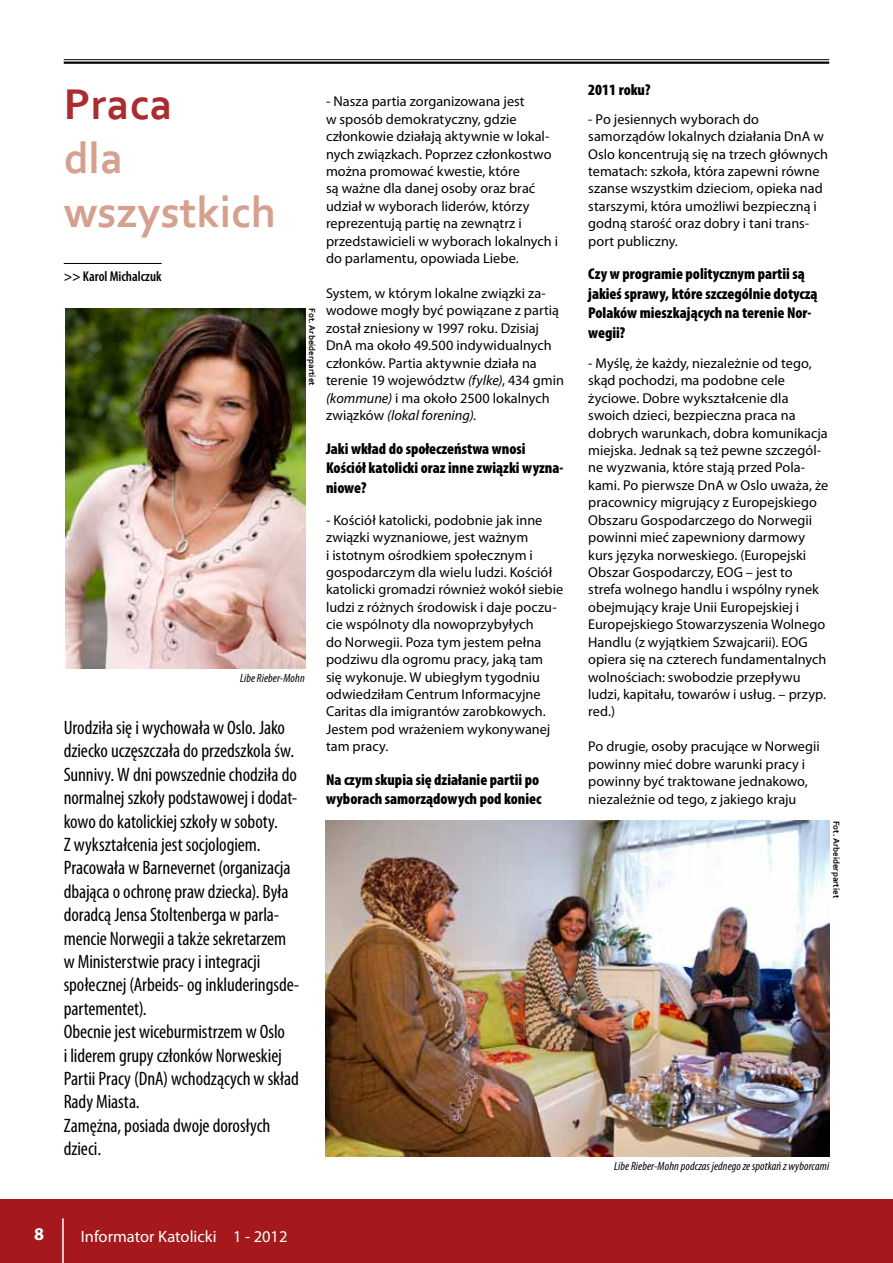
<style>
.page{position:relative;width:893px;height:1263px;background:#fff}
.page>*{position:absolute;margin:0;border:0;box-sizing:border-box;transform-origin:0 0}
.t1{font:700 45px/54px "Corbel";color:#d6a08f}
.t2{font:700 45px "Corbel";color:#a92c31}
.t3{font:condensed 19.5px/23.4px "Myriad Pro";letter-spacing:-.005em;color:#000}
.t4{font:700 18px "Myriad Pro";color:#fff}
.t5{font:16.5px "Myriad Pro";color:#fff}
.t6{font:900 condensed 15.75px/19.5px "Myriad Pro";color:#000}
.t7{font:14.25px/17.4px "Myriad Pro";letter-spacing:.005em;color:#000}
.t8{font:600 condensed 14.25px "Myriad Pro";color:#000}
.t9{font:italic condensed 12px "Myriad Pro";letter-spacing:.01em;color:#000}
.t10{font:700 9px "Corbel";color:#000}
.s1{font-style:italic}
</style>
<div class="page">
<div style="left:0;top:1199px;width:893px;height:64px;background:#a5181c"></div>
<hr style="left:64px;top:263px;width:98px;height:1px;background:#000">
<img style="left:65px;top:308px;width:240px;height:361px">
<img style="left:325px;top:821px;width:504px;height:336px">
<hr style="left:62px;top:1218px;width:2px;height:45px;background:#fff">
<hr style="left:64px;top:59px;width:765px;height:1px;background:#000">
<hr style="left:64px;top:62px;width:765px;height:2px;background:#000">
<h1 class="t2" style="left:64px;top:76px;width:110px">Praca</h1>
<h1 class="t1" style="left:64px;top:129px;width:214px">dla wszystkich</h1>
<p class="t8" style="left:64px;top:268px;width:99px">&gt;&gt; Karol Michalczuk</p>
<p class="t10" style="left:318px;top:308px;width:79px;rotate:90deg">Fot. Arbeiderpartiet</p>
<p class="t9" style="left:240px;top:671px;width:66px">Libe Rieber-Mohn</p>
<p class="t3" style="left:64px;top:716px;width:237px">Urodziła się i wychowała w Oslo. Jako dziecko uczęszczała do przedszkola św.<br>Sunnivy. W dni powszednie chodziła do normalnej szkoły podstawowej i dodat&shy;kowo do katolickiej szkoły w soboty.<br>Z wykształcenia jest socjologiem.<br>Pracowała w Barnevernet (organizacja dbająca o ochronę praw dziecka). Była doradcą Jensa Stoltenberga w parla&shy;mencie Norwegii a także sekretarzem w Ministerstwie pracy i integracji społecznej (Arbeids- og inkluderingsde&shy;partementet).<br>Obecnie jest wiceburmistrzem w Oslo<br>i liderem grupy członków Norweskiej Partii Pracy (DnA) wchodzących w skład Rady Miasta.<br>Zamężna, posiada dwoje dorosłych dzieci.</p>
<p class="t7" style="left:326px;top:93px;width:234px">- Nasza partia zorganizowana jest<br>w sposób demokratyczny, gdzie członkowie działają aktywnie w lokal&shy;nych związkach. Poprzez członkostwo można promować kwestie, które<br>są ważne dla danej osoby oraz brać udział w wyborach liderów, którzy reprezentują partię na zewnątrz i przedstawicieli w wyborach lokalnych i do parlamentu, opowiada Liebe.</p>
<p class="t7" style="left:326px;top:284px;width:239px">System, w którym lokalne związki za&shy;wodowe mogły być powiązane z partią został zniesiony w 1997 roku. Dzisiaj DnA ma około 49.500 indywidualnych członków. Partia aktywnie działa na terenie 19 województw <span class="s1">(fylke)</span>, 434 gmin <span class="s1">(kommune)</span> i ma około 2500 lokalnych związków <span class="s1">(lokal forening)</span>.</p>
<p class="t6" style="left:326px;top:439px;width:239px">Jaki wkład do społeczeństwa wnosi<br>Kościół katolicki oraz inne związki wyzna&shy;niowe?</p>
<p class="t7" style="left:326px;top:511px;width:239px">- Kościół katolicki, podobnie jak inne związki wyznaniowe, jest ważnym<br>i istotnym ośrodkiem społecznym i gospodarczym dla wielu ludzi. Kościół katolicki gromadzi również wokół siebie ludzi z różnych środowisk i daje poczu&shy;cie wspólnoty dla nowoprzybyłych<br>do Norwegii. Poza tym jestem pełna podziwu dla ogromu pracy, jaką tam<br>się wykonuje. W ubiegłym tygodniu odwiedziłam Centrum Informacyjne Caritas dla imigrantów zarobkowych.<br>Jestem pod wrażeniem wykonywanej tam pracy.</p>
<p class="t6" style="left:326px;top:770px;width:217px">Na czym skupia się działanie partii po wyborach samorządowych pod koniec</p>
<p class="t4" style="left:34px;top:1222px;width:11px">8</p>
<p class="t5" style="left:81px;top:1226px;width:208px">Informator Katolicki 1 - 2012</p>
<p class="t6" style="left:588px;top:81px;width:64px">2011 roku?</p>
<p class="t7" style="left:588px;top:110px;width:241px">- Po jesiennych wyborach do samorządów lokalnych działania DnA w Oslo koncentrują się na trzech głównych tematach: szkoła, która zapewni równe szanse wszystkim dzieciom, opieka nad starszymi, która umożliwi bezpieczną i godną starość oraz dobry i tani trans&shy;port publiczny.</p>
<p class="t6" style="left:588px;top:264px;width:231px">Czy w programie politycznym partii są jakieś sprawy, które szczególnie dotyczą<br>Polaków mieszkających na terenie Nor&shy;wegii?</p>
<p class="t7" style="left:588px;top:354px;width:241px">- Myślę, że każdy, niezależnie od tego, skąd pochodzi, ma podobne cele życiowe. Dobre wykształcenie dla swoich dzieci, bezpieczna praca na dobrych warunkach, dobra komunikacja miejska. Jednak są też pewne szczegól&shy;ne wyzwania, które stają przed Pola&shy;kami. Po pierwsze DnA w Oslo uważa, że pracownicy migrujący z Europejskiego Obszaru Gospodarczego do Norwegii powinni mieć zapewniony darmowy kurs języka norweskiego. (Europejski Obszar Gospodarczy, EOG – jest to strefa wolnego handlu i wspólny rynek obejmujący kraje Unii Europejskiej i Europejskiego Stowarzyszenia Wolnego Handlu (z wyjątkiem Szwajcarii). EOG opiera się na czterech fundamentalnych wolnościach: swobodzie przepływu ludzi, kapitału, towarów i usług. – przyp. red.)</p>
<p class="t7" style="left:588px;top:738px;width:233px">Po drugie, osoby pracujące w Norwegii powinny mieć dobre warunki pracy i powinny być traktowane jednakowo, niezależnie od tego, z jakiego kraju</p>
<p class="t10" style="left:842px;top:821px;width:79px;rotate:90deg">Fot. Arbeiderpartiet</p>
<p class="t9" style="left:614px;top:1159px;width:216px">Libe Rieber-Mohn podczas jednego ze spotkań z wyborcami</p>
</div>
